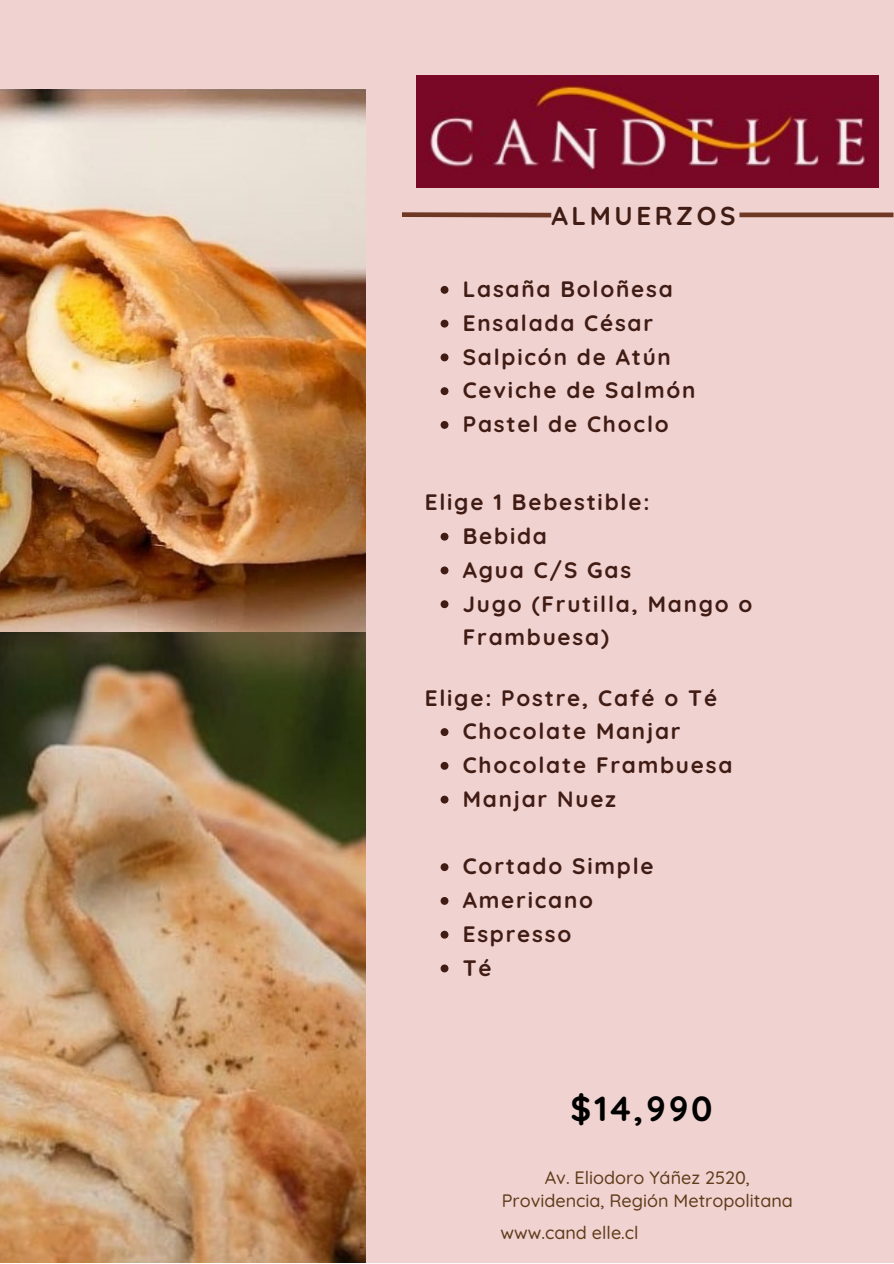
<style>
.page{position:relative;width:894px;height:1264px;background:#fff}
.page>*{position:absolute;margin:0;border:0;box-sizing:border-box;transform-origin:0 0}
.t1{font:700 34.8px "Quicksand";color:#000}
.t2{font:700 25.8px "Quicksand";letter-spacing:.14em;color:#401c14}
.t3{font:700 22.35px/33.8px "Quicksand";letter-spacing:.08em;color:#401c14}
.t4{font:500 18px/22.5px "Quicksand";color:#603c1b;text-align:center}
</style>
<div class="page">
<div style="left:0;top:0;width:893px;height:1262px;background:#f0d2d0"></div>
<svg style="left:402px;top:212px;width:150px;height:6px"></svg>
<div style="left:739px;top:212px;width:154px;height:5px;background:#6f3825"></div>
<img style="left:416px;top:75px;width:461px;height:113px">
<img style="left:0;top:89px;width:366px;height:1173px">
<svg style="left:440px;top:286px;width:8px;height:8px"></svg>
<svg style="left:440px;top:320px;width:8px;height:7px"></svg>
<svg style="left:440px;top:353px;width:8px;height:8px"></svg>
<svg style="left:440px;top:387px;width:8px;height:8px"></svg>
<svg style="left:440px;top:421px;width:8px;height:8px"></svg>
<svg style="left:440px;top:532px;width:8px;height:8px"></svg>
<svg style="left:440px;top:566px;width:8px;height:8px"></svg>
<svg style="left:440px;top:600px;width:8px;height:8px"></svg>
<svg style="left:440px;top:728px;width:8px;height:8px"></svg>
<svg style="left:440px;top:762px;width:8px;height:7px"></svg>
<svg style="left:440px;top:795px;width:8px;height:8px"></svg>
<svg style="left:440px;top:863px;width:8px;height:8px"></svg>
<svg style="left:440px;top:897px;width:8px;height:7px"></svg>
<svg style="left:440px;top:930px;width:8px;height:8px"></svg>
<svg style="left:440px;top:964px;width:8px;height:8px"></svg>
<p class="t2" style="left:551px;top:199px;width:185px">ALMUERZOS</p>
<p class="t3" style="left:462px;top:272px;width:211px">Lasaña Boloñesa</p>
<p class="t3" style="left:462px;top:306px;width:192px">Ensalada César</p>
<p class="t3" style="left:462px;top:339px;width:209px">Salpicón de Atún</p>
<p class="t3" style="left:462px;top:373px;width:234px">Ceviche de Salmón</p>
<h3 class="t3" style="left:462px;top:407px;width:207px">Pastel de Choclo</h3>
<p class="t3" style="left:424px;top:485px;width:226px">Elige 1 Bebestible:</p>
<p class="t3" style="left:462px;top:518px;width:86px">Bebida</p>
<p class="t3" style="left:462px;top:552px;width:170px">Agua C/S Gas</p>
<h3 class="t3" style="left:462px;top:586px;width:291px">Jugo (Frutilla, Mango o<br>Frambuesa)</h3>
<p class="t3" style="left:424px;top:680px;width:294px">Elige: Postre, Café o Té</p>
<p class="t3" style="left:462px;top:714px;width:219px">Chocolate Manjar</p>
<p class="t3" style="left:462px;top:748px;width:271px">Chocolate Frambuesa</p>
<p class="t3" style="left:462px;top:781px;width:155px">Manjar Nuez</p>
<p class="t3" style="left:462px;top:849px;width:192px">Cortado Simple</p>
<p class="t3" style="left:462px;top:883px;width:132px">Americano</p>
<p class="t3" style="left:462px;top:916px;width:110px">Espresso</p>
<h1 class="t3" style="left:462px;top:950px;width:30px">Té</h1>
<p class="t1" style="left:570px;top:1086px;width:144px">$14,990</p>
<h2 class="t4" style="left:501px;top:1166px;width:293px">Av. Eliodoro Yáñez 2520,<br>Providencia, Región Metropolitana</h2>
<p class="t4" style="left:500px;top:1221px;width:139px">www.cand elle.cl</p>
</div>
